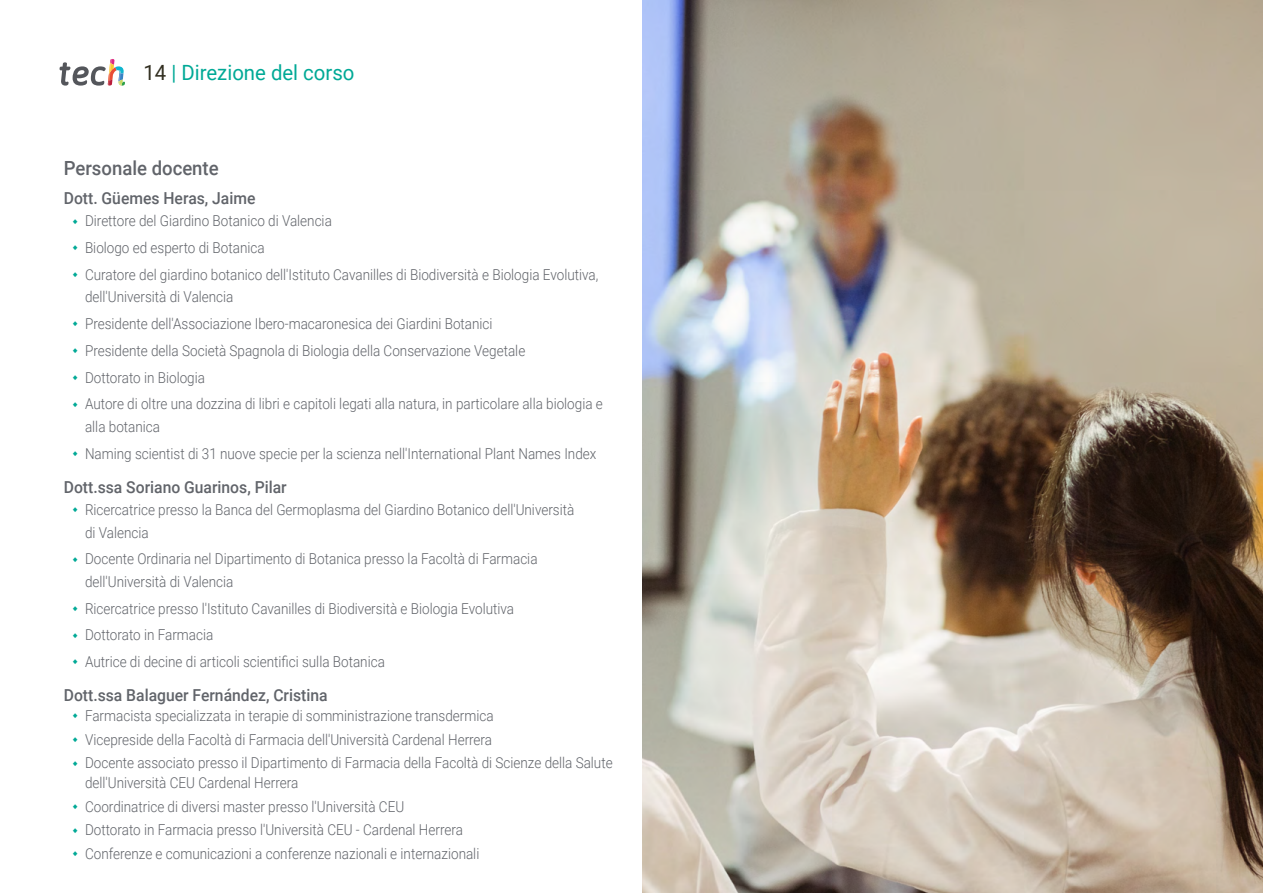
<style>
.page{position:relative;width:1263px;height:893px;background:#fff}
.page>*{position:absolute;margin:0;border:0;box-sizing:border-box;transform-origin:0 0}
.t1{font:21px "Roboto";color:#00a996}
.t2{font:500 19.5px "Roboto";color:#61646a;scale:.95 1}
.t3{font:500 16.5px "Roboto";color:#61646a;scale:.95 1}
.t4{font:300 15px/26.7px "Roboto";color:#61646a;scale:.9 1}
.s1{color:#312e20}
</style>
<div class="page">
<svg style="left:60px;top:59px;width:65px;height:27px"></svg>
<img style="left:642px;top:0;width:621px;height:893px">
<h1 class="t1" style="left:144px;top:57px;width:213px"><span class="s1">14</span> | Direzione del corso</h1>
<h2 class="t2" style="left:64px;top:154px;width:165px">Personale docente</h2>
<p class="t3" style="left:64px;top:186px;width:203px">Dott. Güemes Heras, Jaime</p>
<p class="t4" style="left:85px;top:207px;width:572px">Direttore del Giardino Botanico di Valencia<br>Biologo ed esperto di Botanica<br>Curatore del giardino botanico dell'Istituto Cavanilles di Biodiversità e Biologia Evolutiva,</p>
<p class="t4" style="left:85px;top:283px;width:577px">dell'Università di Valencia<br>Presidente dell'Associazione Ibero-macaronesica dei Giardini Botanici<br>Presidente della Società Spagnola di Biologia della Conservazione Vegetale<br>Dottorato in Biologia<br>Autore di oltre una dozzina di libri e capitoli legati alla natura, in particolare alla biologia e</p>
<p class="t4" style="left:85px;top:413px;width:570px">alla botanica<br>Naming scientist di 31 nuove specie per la scienza nell'International Plant Names Index</p>
<p class="t3" style="left:64px;top:475px;width:236px">Dott.ssa Soriano Guarinos, Pilar</p>
<p class="t4" style="left:85px;top:498px;width:545px;line-height:22.5px">Ricercatrice presso la Banca del Germoplasma del Giardino Botanico dell'Università di Valencia</p>
<p class="t4" style="left:85px;top:547px;width:504px;line-height:22.5px">Docente Ordinaria nel Dipartimento di Botanica presso la Facoltà di Farmacia dell'Università di Valencia</p>
<p class="t4" style="left:85px;top:594px;width:478px">Ricercatrice presso l'Istituto Cavanilles di Biodiversità e Biologia Evolutiva<br>Dottorato in Farmacia<br>Autrice di decine di articoli scientifici sulla Botanica</p>
<p class="t3" style="left:64px;top:684px;width:279px">Dott.ssa Balaguer Fernández, Cristina</p>
<p class="t4" style="left:85px;top:703px;width:588px;line-height:23.7px">Farmacista specializzata in terapie di somministrazione transdermica<br>Vicepreside della Facoltà di Farmacia dell'Università Cardenal Herrera<br>Docente associato presso il Dipartimento di Farmacia della Facoltà di Scienze della Salute</p>
<p class="t4" style="left:85px;top:770px;width:440px;line-height:23.7px">dell'Università CEU Cardenal Herrera<br>Coordinatrice di diversi master presso l'Università CEU<br>Dottorato in Farmacia presso l'Università CEU - Cardenal Herrera Conferenze e comunicazioni a conferenze nazionali e internazionali</p>
</div>
